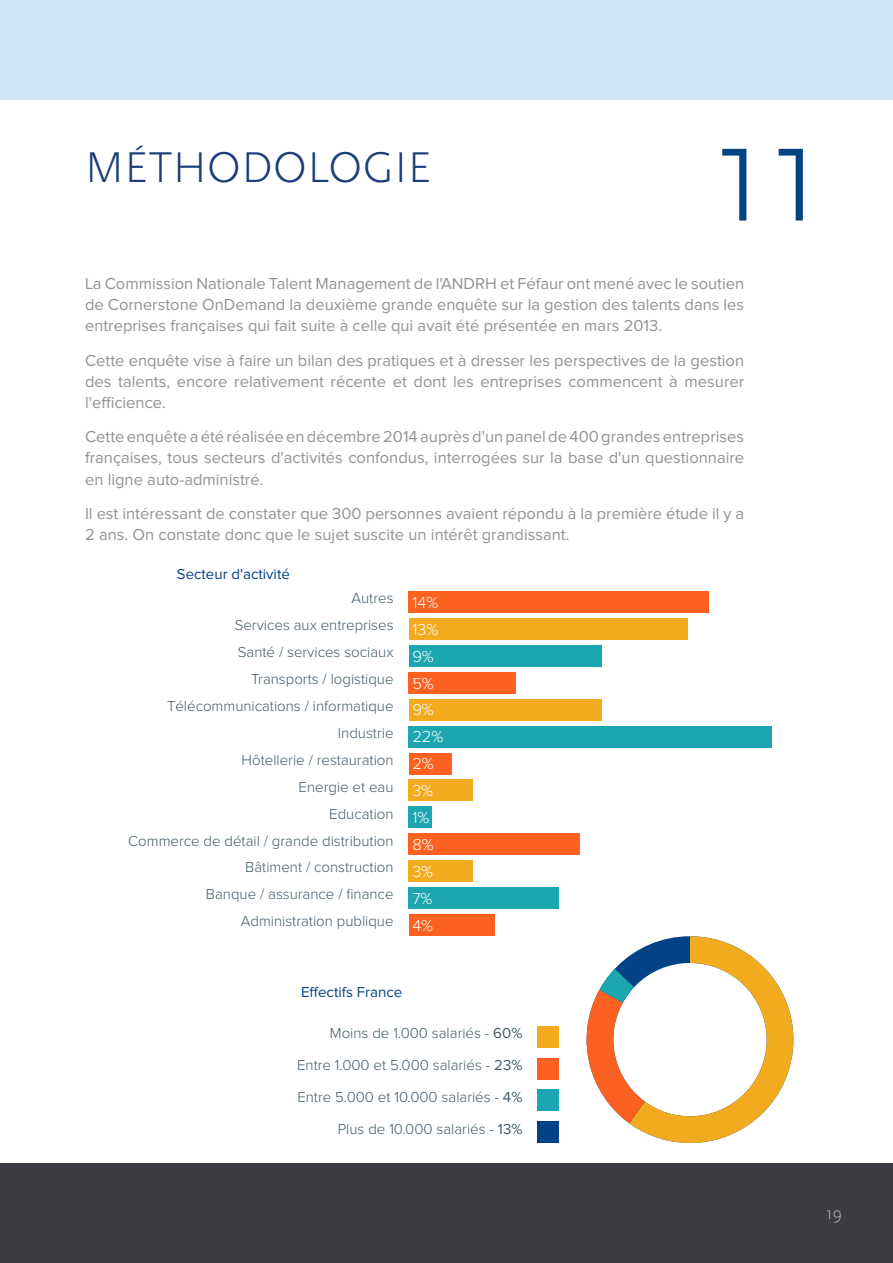
<style>
.page{position:relative;width:893px;height:1263px;background:#fff}
.page>*{position:absolute;margin:0;border:0;box-sizing:border-box;transform-origin:0 0}
.t1{font:300 45px "Scala Sans OT";letter-spacing:.01em;color:#1b3e79}
.t2{font:300 18px "Scala Sans OT";color:#b9babc}
.t3{font:16.5px/21px "Proxima Nova";color:#929292;text-align:justify}
.t4{font:300 15px/32px "Proxima Nova";color:#425a68;text-align:right}
.t5{font:15px "Proxima Nova";color:#034287}
.s1{font-size:16.5px;color:#fff}
.s2{font-weight:400}
</style>
<div class="page">
<div style="left:0;top:1163px;width:893px;height:100px;background:#3b3c41"></div>
<div style="left:0;top:0;width:893px;height:100px;background:#d0e7f9"></div>
<div style="left:409px;top:645px;width:193px;height:21px;background:#1ca6b0"></div>
<div style="left:409px;top:591px;width:300px;height:21px;background:#fd6120"></div>
<div style="left:409px;top:618px;width:278px;height:21px;background:#f2ab1f"></div>
<div style="left:409px;top:726px;width:363px;height:21px;background:#1ca6b0"></div>
<div style="left:409px;top:672px;width:107px;height:21px;background:#fd6120"></div>
<div style="left:409px;top:699px;width:193px;height:21px;background:#f2ab1f"></div>
<div style="left:409px;top:753px;width:43px;height:21px;background:#fd6120"></div>
<div style="left:409px;top:780px;width:64px;height:21px;background:#f2ab1f"></div>
<div style="left:409px;top:807px;width:23px;height:21px;background:#1ca6b0"></div>
<div style="left:409px;top:834px;width:171px;height:21px;background:#fd6120"></div>
<div style="left:409px;top:860px;width:64px;height:22px;background:#f2ab1f"></div>
<div style="left:409px;top:887px;width:150px;height:22px;background:#1ca6b0"></div>
<div style="left:409px;top:914px;width:85px;height:22px;background:#fd6120"></div>
<svg style="left:587px;top:936px;width:206px;height:207px"></svg>
<div style="left:537px;top:1026px;width:22px;height:21px;background:#f2ab1f"></div>
<div style="left:537px;top:1058px;width:22px;height:21px;background:#fc6121"></div>
<div style="left:537px;top:1090px;width:22px;height:21px;background:#1ca6b0"></div>
<div style="left:537px;top:1122px;width:22px;height:21px;background:#034287"></div>
<svg style="left:722px;top:149px;width:81px;height:72px"></svg>
<h1 class="t1" style="left:85px;top:143px;width:348px">MÉTHODOLOGIE</h1>
<p class="t3" style="left:85px;top:274px;width:661px">La Commission Nationale Talent Management de l'ANDRH et Féfaur ont mené avec le soutien de Cornerstone OnDemand la deuxième grande enquête sur la gestion des talents dans les entreprises françaises qui fait suite à celle qui avait été présentée en mars 2013.</p>
<p class="t3" style="left:85px;top:351px;width:661px">Cette enquête vise à faire un bilan des pratiques et à dresser les perspectives de la gestion des talents, encore relativement récente et dont les entreprises commencent à mesurer l'efficience.</p>
<p class="t3" style="left:85px;top:427px;width:661px">Cette enquête a été réalisée en décembre 2014 auprès d'un panel de 400 grandes entreprises françaises, tous secteurs d'activités confondus, interrogées sur la base d'un questionnaire en ligne auto-administré.</p>
<p class="t3" style="left:85px;top:504px;width:661px">Il est intéressant de constater que 300 personnes avaient répondu à la première étude il y a<br>2 ans. On constate donc que le sujet suscite un intérêt grandissant.</p>
<p class="t5" style="left:177px;top:567px;width:114px">Secteur d'activité</p>
<p class="t4" style="left:235px;top:585px;width:205px;line-height:27px">Autres <span class="s1">14%<br></span>Services aux entreprises <span class="s1">13%</span></p>
<p class="t4" style="left:238px;top:637px;width:197px">Santé / services sociaux <span class="s1">9%</span></p>
<p class="t4" style="left:167px;top:666px;width:268px;line-height:27px">Transports / logistique <span class="s1">5%<br></span>Télécommunications / informatique <span class="s1">9%</span></p>
<p class="t4" style="left:242px;top:744px;width:194px">Hôtellerie / restauration <span class="s1">2%</span></p>
<p class="t4" style="left:299px;top:771px;width:136px">Energie et eau <span class="s1">3%</span></p>
<p class="t4" style="left:329px;top:798px;width:102px">Education <span class="s1">1%</span></p>
<p class="t4" style="left:128px;top:825px;width:307px">Commerce de détail / grande distribution <span class="s1">8%</span></p>
<p class="t4" style="left:245px;top:852px;width:189px">Bâtiment / construction <span class="s1">3%</span></p>
<p class="t4" style="left:206px;top:879px;width:228px">Banque / assurance / finance <span class="s1">7%</span></p>
<p class="t4" style="left:241px;top:906px;width:194px">Administration publique <span class="s1">4%</span></p>
<p class="t4" style="left:338px;top:717px;width:107px">Industrie <span class="s1">22%</span></p>
<p class="t5" style="left:301px;top:985px;width:103px">Effectifs France</p>
<p class="t4" style="left:297px;top:1017px;width:227px">Moins de 1.000 salariés - <span class="s2">60%<br></span>Entre 1.000 et 5.000 salariés - <span class="s2">23%<br></span>Entre 5.000 et 10.000 salariés - <span class="s2">4%<br></span>Plus de 10.000 salariés - <span class="s2">13%</span></p>
<p class="t2" style="left:826px;top:1203px;width:17px">19</p>
</div>
